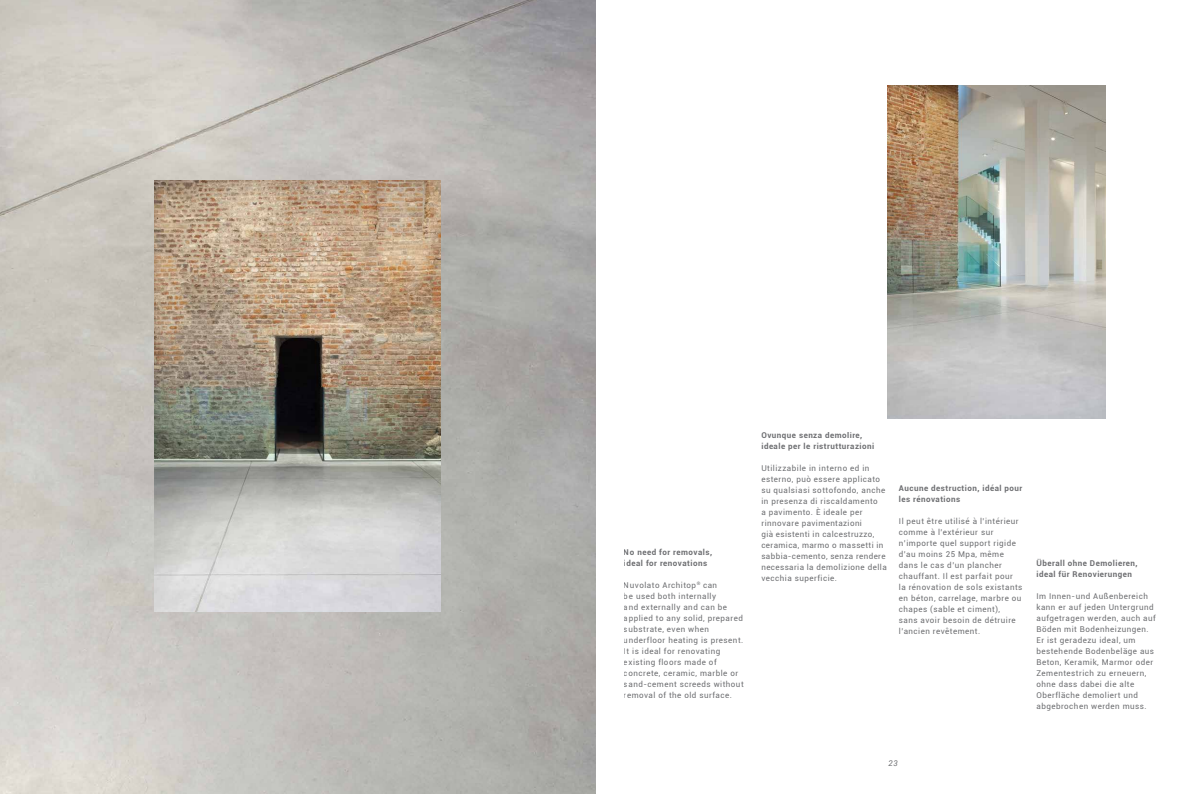
<style>
.page{position:relative;width:1191px;height:794px;background:#fff}
.page>*{position:absolute;margin:0;border:0;box-sizing:border-box;transform-origin:0 0}
.t1{font:8px/11px "Roboto";letter-spacing:.06em;color:#6d6e71}
.t2{font:700 8px/11px "Roboto";letter-spacing:.06em;color:#6d6e71}
.t3{font:italic 8px "Roboto";color:#6d6e71}
</style>
<div class="page">
<img style="left:0;top:0;width:595px;height:794px">
<img style="left:154px;top:181px;width:287px;height:430px">
<img style="left:887px;top:85px;width:218px;height:333px">
<p class="t2" style="left:624px;top:546px;width:90px">No need for removals, ideal for renovations</p>
<p class="t1" style="left:624px;top:579px;width:121px">Nuvolato Architop<sup>®</sup> can<br>be used both internally<br>and externally and can be applied to any solid, prepared substrate, even when underfloor heating is present.<br>It is ideal for renovating existing floors made of concrete, ceramic, marble or sand-cement screeds without removal of the old surface.</p>
<p class="t2" style="left:761px;top:429px;width:114px">Ovunque senza demolire, ideale per le ristrutturazioni</p>
<p class="t1" style="left:761px;top:462px;width:127px">Utilizzabile in interno ed in esterno, può essere applicato su qualsiasi sottofondo, anche in presenza di riscaldamento<br>a pavimento. È ideale per rinnovare pavimentazioni<br>già esistenti in calcestruzzo, ceramica, marmo o massetti in sabbia-cemento, senza rendere necessaria la demolizione della vecchia superficie.</p>
<p class="t2" style="left:899px;top:482px;width:125px">Aucune destruction, idéal pour les rénovations</p>
<p class="t1" style="left:899px;top:515px;width:125px">Il peut être utilisé à l’intérieur comme à l’extérieur sur n’importe quel support rigide d’au moins 25 Mpa, même dans le cas d’un plancher chauffant. Il est parfait pour<br>la rénovation de sols existants en béton, carrelage, marbre ou chapes (sable et ciment),<br>sans avoir besoin de détruire l’ancien revêtement.</p>
<p class="t2" style="left:1036px;top:557px;width:103px">Überall ohne Demolieren, ideal für Renovierungen</p>
<p class="t1" style="left:1036px;top:590px;width:121px">Im Innen-und Außenbereich kann er auf jeden Untergrund aufgetragen werden, auch auf<br>Böden mit Bodenheizungen.<br>Er ist geradezu ideal, um bestehende Bodenbeläge aus<br>Beton, Keramik, Marmor oder<br>Zementestrich zu erneuern, ohne dass dabei die alte<br>Oberfläche demoliert und abgebrochen werden muss.</p>
<p class="t3" style="left:888px;top:757px;width:11px">23</p>
</div>
